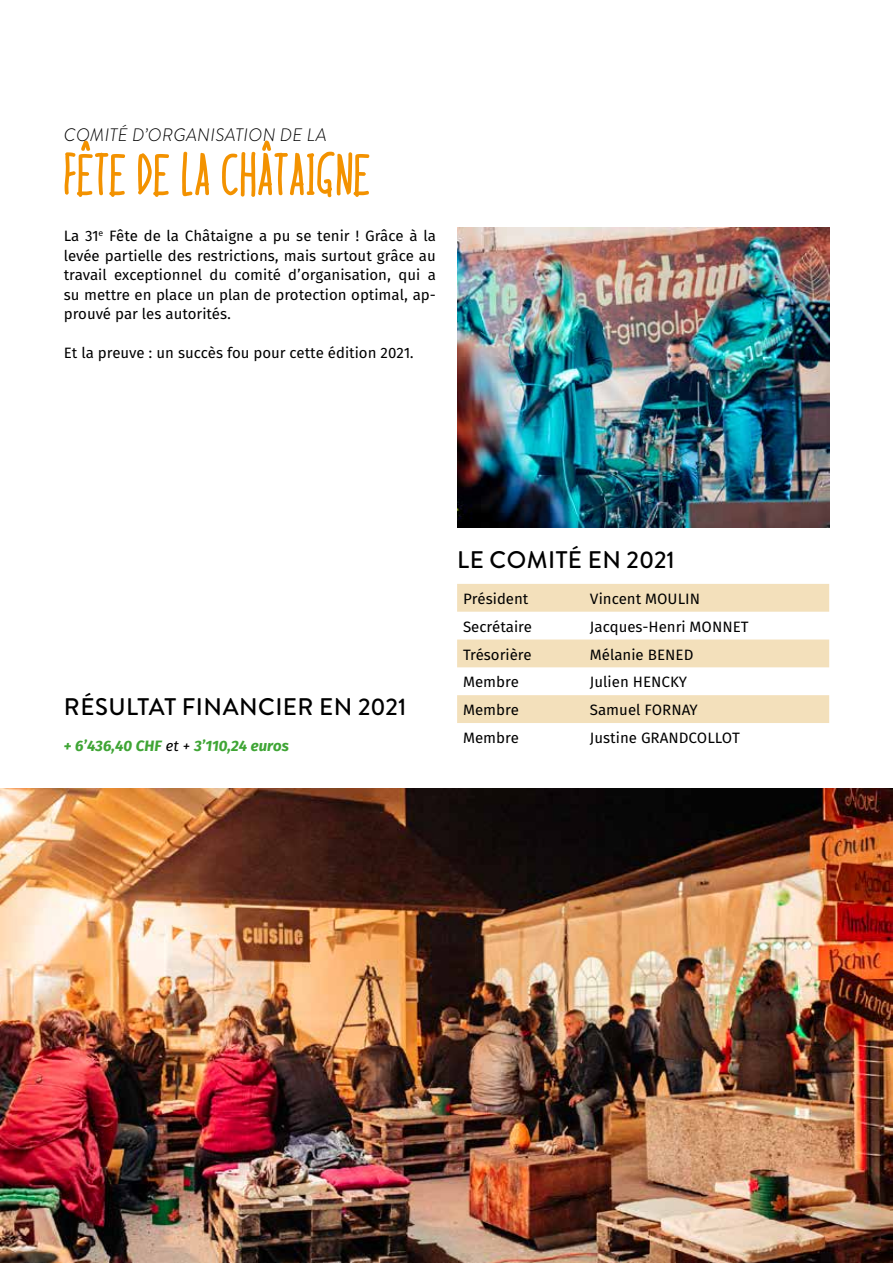
<style>
.page{position:relative;width:893px;height:1263px;background:#fff}
.page>*{position:absolute;margin:0;border:0;box-sizing:border-box;transform-origin:0 0}
.t1{font:500 60px "Ramdan";color:#f39200}
.t2{font:500 24px "Brandon Grotesque";letter-spacing:.02em;color:#000}
.t3{font:italic 300 18px "Brandon Grotesque";letter-spacing:.02em;color:#000}
.t4{font:15px/19.5px "Fira Sans OT";color:#000;text-align:justify}
.t5{font:italic 700 15px "Fira Sans OT";color:#3fa535}
.s1{font-weight:400;color:#000}
</style>
<div class="page">
<div style="left:457px;top:584px;width:372px;height:28px;background:#f3e0bb"></div>
<svg style="left:457px;top:639px;width:372px;height:84px"></svg>
<img style="left:0;top:789px;width:893px;height:474px">
<img style="left:457px;top:227px;width:372px;height:300px">
<p class="t3" style="left:64px;top:122px;width:264px">COMITÉ D’ORGANISATION DE LA</p>
<h1 class="t1" style="left:64px;top:139px;width:308px">FÊTE DE LA CHÂTAIGNE</h1>
<p class="t4" style="left:64px;top:227px;width:374px">La 31<sup>e</sup> Fête de la Châtaigne a pu se tenir ! Grâce à la levée partielle des restrictions, mais surtout grâce au travail exceptionnel du comité d’organisation, qui a su mettre en place un plan de protection optimal, ap&shy;prouvé par les autorités.</p>
<p class="t4" style="left:64px;top:344px;width:352px">Et la preuve : un succès fou pour cette édition 2021.</p>
<h2 class="t2" style="left:64px;top:690px;width:344px">RÉSULTAT FINANCIER EN 2021</h2>
<p class="t5" style="left:64px;top:735px;width:227px">+ 6’436,40 CHF <span class="s1">et +</span> 3’110,24 euros</p>
<h2 class="t2" style="left:457px;top:543px;width:219px">LE COMITÉ EN 2021</h2>
<p class="t4" style="left:463px;top:590px;width:67px">Président</p>
<p class="t4" style="left:590px;top:590px;width:112px">Vincent MOULIN</p>
<p class="t4" style="left:463px;top:618px;width:70px">Secrétaire</p>
<p class="t4" style="left:590px;top:618px;width:160px">Jacques-Henri MONNET</p>
<p class="t4" style="left:463px;top:646px;width:70px">Trésorière</p>
<p class="t4" style="left:590px;top:646px;width:105px">Mélanie BENED</p>
<p class="t4" style="left:463px;top:673px;width:57px">Membre</p>
<p class="t4" style="left:590px;top:673px;width:99px">Julien HENCKY</p>
<p class="t4" style="left:463px;top:701px;width:57px">Membre</p>
<p class="t4" style="left:590px;top:701px;width:109px">Samuel FORNAY</p>
<p class="t4" style="left:463px;top:729px;width:57px">Membre</p>
<p class="t4" style="left:590px;top:729px;width:151px">Justine GRANDCOLLOT</p>
</div>
